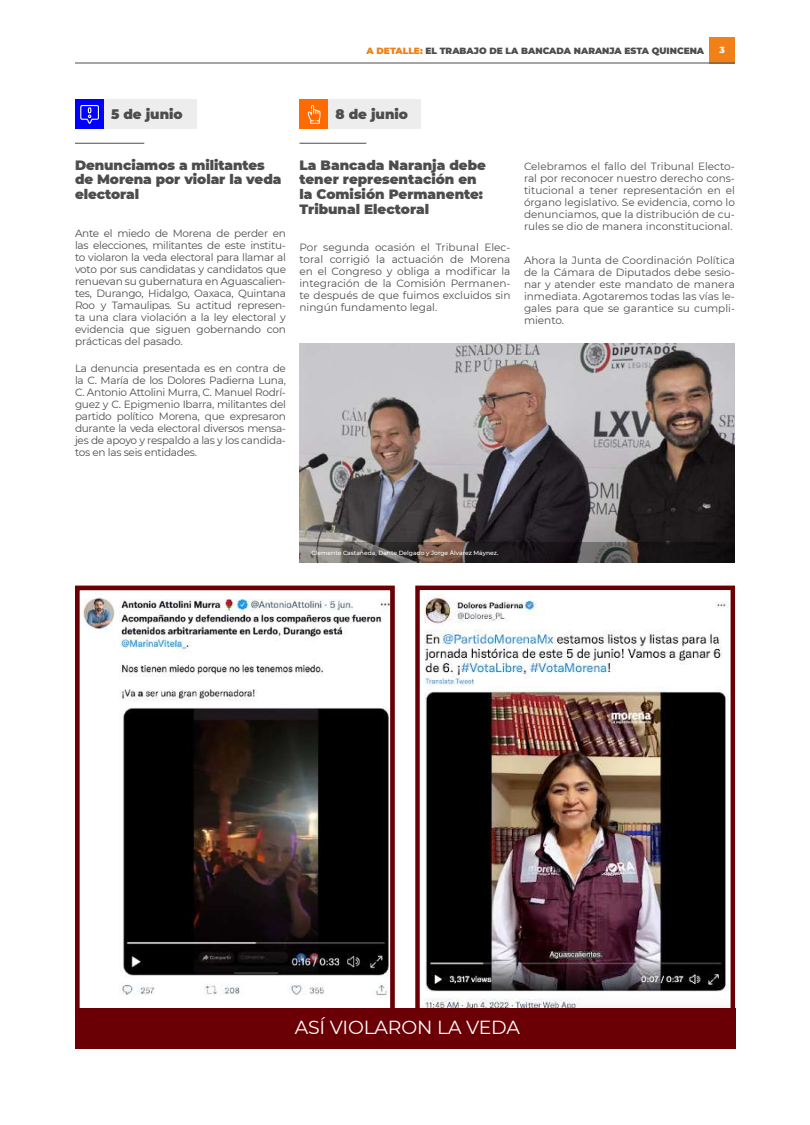
<style>
.page{position:relative;width:810px;height:1125px;background:#fff}
.page>*{position:absolute;margin:0;border:0;box-sizing:border-box;transform-origin:0 0}
.t1{font:18.9px "Montserrat";letter-spacing:-.01em;color:#fff}
.t2{font:900 13.5px/15px "Montserrat";color:#4d4d4d}
.t3{font:10.5px/12px "Montserrat";color:#4d4d4d;text-align:justify}
.t4{font:900 9px "Montserrat";color:#4d4d4d}
.t5{font:800 9px "Montserrat";color:#fff}
.t6{font:500 6px "Montserrat";color:#fff}
.s1{color:#f08017}
</style>
<div class="page">
<div style="left:710px;top:37px;width:25px;height:26px;background:#f08017"></div>
<hr style="left:75px;top:63px;width:660px;height:1px;background:#4d4d4d">
<div style="left:75px;top:100px;width:29px;height:29px;background:#00f"></div>
<div style="left:299px;top:100px;width:30px;height:29px;background:#ff6b00"></div>
<div style="left:104px;top:100px;width:92px;height:29px;background:#ededed"></div>
<div style="left:329px;top:100px;width:92px;height:29px;background:#ededed"></div>
<hr style="left:75px;top:143px;width:69px;height:1px;background:#4d4d4d">
<svg style="left:80px;top:105px;width:19px;height:19px"></svg>
<img style="left:83px;top:597px;width:306px;height:399px">
<div style="left:75px;top:586px;width:320px;height:429px;border:5px solid #6a0005"></div>
<img style="left:420px;top:595px;width:310px;height:413px">
<div style="left:415px;top:586px;width:320px;height:429px;border:4px solid #6a0005"></div>
<img style="left:300px;top:344px;width:435px;height:198px">
<svg style="left:308px;top:105px;width:12px;height:19px"></svg>
<svg style="left:300px;top:542px;width:435px;height:20px;background:#413a39"></svg>
<div style="left:75px;top:1008px;width:660px;height:41px;background:#6a0005"></div>
<hr style="left:299px;top:143px;width:67px;height:1px;background:#4d4d4d">
<p class="t4" style="left:367px;top:44px;width:339px"><span class="s1">A DETALLE:</span> EL TRABAJO DE LA BANCADA NARANJA ESTA QUINCENA</p>
<p class="t5" style="left:720px;top:43px;width:7px">3</p>
<p class="t2" style="left:111px;top:106px;width:73px">5 de junio</p>
<p class="t2" style="left:335px;top:106px;width:74px">8 de junio</p>
<p class="t2" style="left:75px;top:156px;width:208px">Denunciamos a militantes de Morena por violar la veda electoral</p>
<p class="t3" style="left:75px;top:227px;width:213px">Ante el miedo de Morena de perder en las elecciones, militantes de este institu&shy;to violaron la veda electoral para llamar al voto por sus candidatas y candidatos que renuevan su gubernatura en Aguascalien&shy;tes, Durango, Hidalgo, Oaxaca, Quintana Roo y Tamaulipas. Su actitud represen&shy;ta una clara violación a la ley electoral y evidencia que siguen gobernando con prácticas del pasado.</p>
<p class="t3" style="left:75px;top:362px;width:213px">La denuncia presentada es en contra de la C. María de los Dolores Padierna Luna, C. Antonio Attolini Murra, C. Manuel Rodrí&shy;guez y C. Epigmenio Ibarra, militantes del partido político Morena, que expresaron durante la veda electoral diversos mensa&shy;jes de apoyo y respaldo a las y los candida&shy;tos en las seis entidades.</p>
<p class="t2" style="left:299px;top:156px;width:188px">La Bancada Naranja debe tener representación en la Comisión Permanente:<br>Tribunal Electoral</p>
<p class="t3" style="left:299px;top:240px;width:213px">Por segunda ocasión el Tribunal Elec&shy;toral corrigió la actuación de Morena en el Congreso y obliga a modificar la integración de la Comisión Permanen&shy;te después de que fuimos excluidos sin ningún fundamento legal.</p>
<p class="t3" style="left:524px;top:159px;width:213px">Celebramos el fallo del Tribunal Electo&shy;ral por reconocer nuestro derecho cons&shy;titucional a tener representación en el órgano legislativo. Se evidencia, como lo denunciamos, que la distribución de cu&shy;rules se dio de manera inconstitucional.</p>
<p class="t3" style="left:524px;top:254px;width:213px">Ahora la Junta de Coordinación Política de la Cámara de Diputados debe sesio&shy;nar y atender este mandato de manera inmediata. Agotaremos todas las vías le&shy;gales para que se garantice su cumpli&shy;miento.</p>
<p class="t6" style="left:312px;top:549px;width:188px">Clemente Castañeda, Dante Delgado y Jorge Álvarez Máynez.</p>
<h1 class="t1" style="left:295px;top:1014px;width:227px">ASÍ VIOLARON LA VEDA</h1>
</div>
